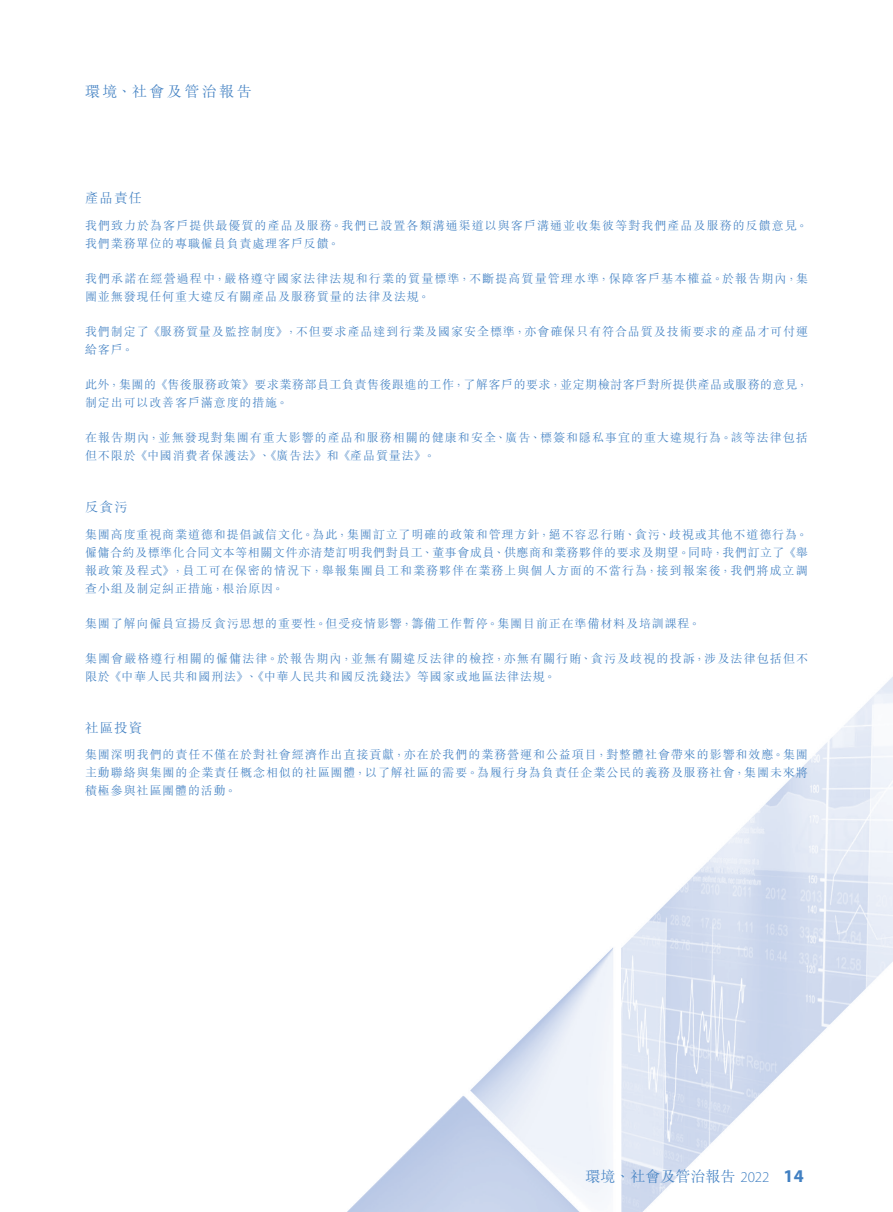
<style>
.page{position:relative;width:893px;height:1212px;background:#fff}
.page>*{position:absolute;margin:0;border:0;box-sizing:border-box;transform-origin:0 0}
.t1{font:700 18px "Myriad Pro";color:#4180c2}
.t2{font:300 15px "M Sung HK";color:#4180c2}
.t3{font:300 15px "M Sung HK";letter-spacing:.16em;color:#4180c2}
.t4{font:300 13.5px "M Sung HK";letter-spacing:.075em;color:#4180c2}
.t5{font:300 12px/18px "M Sung HK";letter-spacing:.075em;color:#4180c2}
.t6{font:300 12px/18px "M Sung HK";letter-spacing:.095em;color:#4180c2}
.t7{font:300 12px/18px "M Sung HK";letter-spacing:.04em;color:#4180c2}
.s1{font-family:"Myriad Pro"}
</style>
<div class="page">
<img style="left:347px;top:677px;width:546px;height:535px">
<p class="t3" style="left:85px;top:81px;width:168px">環境、社會及管治報告</p>
<p class="t4" style="left:85px;top:189px;width:58px">產品責任</p>
<p class="t5" style="left:85px;top:216px;width:724px">我們致力於為客戶提供最優質的產品及服務。我們已設置各類溝通渠道以與客戶溝通並收集彼等對我們產品及服務的反饋意見。我們業務單位的專職僱員負責處理客戶反饋。</p>
<p class="t6" style="left:85px;top:269px;width:725px">我們承諾在經營過程中，嚴格遵守國家法律法規和行業的質量標準，不斷提高質量管理水準，保障客戶基本權益。於報告期內，集團並無發現任何重大違反有關產品及服務質量的法律及法規。</p>
<p class="t5" style="left:285px;top:322px;width:524px">，不但要求產品達到行業及國家安全標準，亦會確保只有符合品質及技術要求的產品才可付運</p>
<p class="t5" style="left:85px;top:322px;width:204px">我們制定了《服務質量及監控制度》給客戶。</p>
<p class="t7" style="left:85px;top:375px;width:724px">此外，集團的《售後服務政策》要求業務部員工負責售後跟進的工作，了解客戶的要求，並定期檢討客戶對所提供產品或服務的意見，制定出可以改善客戶滿意度的措施。</p>
<p class="t5" style="left:423px;top:428px;width:386px;text-indent:-338px">在報告期內，並無發現對集團有重大影響的產品和服務相關的健康和安全、廣告、標簽和隱私事宜的重大違規行為。該等法律包括。</p>
<p class="t5" style="left:85px;top:446px;width:343px">但不限於《中國消費者保護法》、《廣告法》和《產品質量法《</p>
<p class="t4" style="left:85px;top:497px;width:44px">反貪污</p>
<p class="t5" style="left:85px;top:524px;width:724px;text-align:right">集團高度重視商業道德和提倡誠信文化。為此，集團訂立了明確的政策和管理方針，絕不容忍行賄、貪污、歧視或其他不道德行為。僱傭合約及標準化合同文本等相關文件亦清楚訂明我們對員工、董事會成員、供應商和業務夥伴的要求及期望。同時，我們訂立了《舉，員工可在保密的情況下，舉報集團員工和業務夥伴在業務上與個人方面的不當行為，接到報案後，我們將成立調</p>
<p class="t5" style="left:85px;top:560px;width:200px">報政策及程式》<br>查小組及制定糾正措施，根治原因。</p>
<p class="t5" style="left:85px;top:613px;width:617px">集團了解向僱員宣揚反貪污思想的重要性。但受疫情影響，籌備工作暫停。集團目前正在準備材料及培訓課程。</p>
<p class="t6" style="left:85px;top:648px;width:725px">集團會嚴格遵行相關的僱傭法律。於報告期內，並無有關違反法律的檢控，亦無有關行賄、貪污及歧視的投訴，涉及法律包括但不限於《中華人民共和國刑法》、《中華人民共和國反洗錢法》等國家或地區法律法規。</p>
<p class="t4" style="left:85px;top:718px;width:58px">社區投資</p>
<p class="t5" style="left:85px;top:745px;width:724px;text-align:justify">集團深明我們的責任不僅在於對社會經濟作出直接貢獻，亦在於我們的業務營運和公益項目，對整體社會帶來的影響和效應。集團主動聯絡與集團的企業責任概念相似的社區團體，以了解社區的需要。為履行身為負責任企業公民的義務及服務社會，集團未來將積極參與社區團體的活動。</p>
<p class="t2" style="left:585px;top:1166px;width:186px">環境、社會及管治報告 <span class="s1">2022</span></p>
<h1 class="t1" style="left:783px;top:1164px;width:22px">14</h1>
</div>
